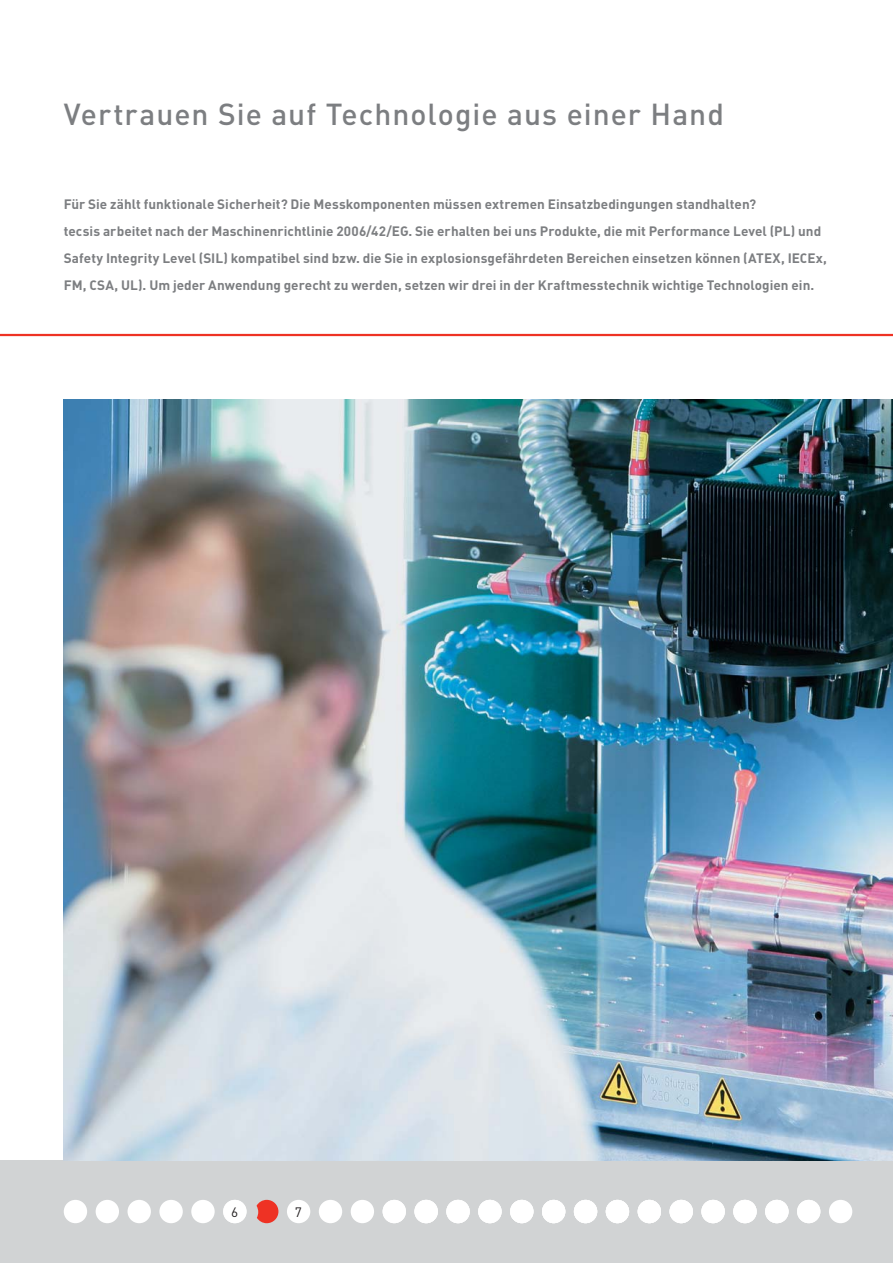
<style>
.page{position:relative;width:893px;height:1263px;background:#fff}
.page>*{position:absolute;margin:0;border:0;box-sizing:border-box;transform-origin:0 0}
.t1{font:500 30px "DIN";letter-spacing:.035em;color:#7c7e81}
.t2{font:700 13.5px/27px "DIN";color:#7c7e81}
.t3{font:13.5px "DIN";color:#231f20}
</style>
<div class="page">
<div style="left:0;top:1161px;width:893px;height:102px;background:#d1d3d4"></div>
<div style="left:159px;top:1200px;width:24px;height:23px;background:#fff;border-radius:50%"></div>
<div style="left:191px;top:1200px;width:24px;height:23px;background:#fff;border-radius:50%"></div>
<div style="left:223px;top:1200px;width:24px;height:23px;background:#fff;border-radius:50%"></div>
<div style="left:287px;top:1200px;width:23px;height:23px;background:#fff;border-radius:50%"></div>
<svg style="left:256px;top:1200px;width:22px;height:23px"></svg>
<div style="left:64px;top:1200px;width:23px;height:23px;background:#fff;border-radius:50%"></div>
<div style="left:96px;top:1200px;width:23px;height:23px;background:#fff;border-radius:50%"></div>
<div style="left:128px;top:1200px;width:23px;height:23px;background:#fff;border-radius:50%"></div>
<div style="left:319px;top:1200px;width:23px;height:23px;background:#fff;border-radius:50%"></div>
<div style="left:351px;top:1200px;width:23px;height:23px;background:#fff;border-radius:50%"></div>
<div style="left:383px;top:1200px;width:23px;height:23px;background:#fff;border-radius:50%"></div>
<div style="left:414px;top:1200px;width:24px;height:23px;background:#fff;border-radius:50%"></div>
<div style="left:446px;top:1200px;width:24px;height:23px;background:#fff;border-radius:50%"></div>
<div style="left:478px;top:1200px;width:24px;height:23px;background:#fff;border-radius:50%"></div>
<div style="left:510px;top:1200px;width:23px;height:23px;background:#fff;border-radius:50%"></div>
<div style="left:542px;top:1200px;width:23px;height:23px;background:#fff;border-radius:50%"></div>
<div style="left:574px;top:1200px;width:23px;height:23px;background:#fff;border-radius:50%"></div>
<div style="left:606px;top:1200px;width:23px;height:23px;background:#fff;border-radius:50%"></div>
<div style="left:638px;top:1200px;width:23px;height:23px;background:#fff;border-radius:50%"></div>
<div style="left:669px;top:1200px;width:24px;height:23px;background:#fff;border-radius:50%"></div>
<div style="left:701px;top:1200px;width:24px;height:23px;background:#fff;border-radius:50%"></div>
<div style="left:733px;top:1200px;width:24px;height:23px;background:#fff;border-radius:50%"></div>
<div style="left:765px;top:1200px;width:23px;height:23px;background:#fff;border-radius:50%"></div>
<div style="left:797px;top:1200px;width:23px;height:23px;background:#fff;border-radius:50%"></div>
<div style="left:829px;top:1200px;width:23px;height:23px;background:#fff;border-radius:50%"></div>
<img style="left:64px;top:400px;width:829px;height:761px">
<hr style="left:0;top:334px;width:893px;height:2px;background:#ee3224">
<h1 class="t1" style="left:64px;top:104px;width:662px">Vertrauen Sie auf Technologie aus einer Hand</h1>
<p class="t2" style="left:64px;top:192px;width:765px">Für Sie zählt funktionale Sicherheit? Die Messkomponenten müssen extremen Einsatzbedingungen standhalten?<br>tecsis arbeitet nach der Maschinenrichtlinie 2006/42/EG. Sie erhalten bei uns Produkte, die mit Performance Level (PL) und Safety Integrity Level (SIL) kompatibel sind bzw. die Sie in explosionsgefährdeten Bereichen einsetzen können (ATEX, IECEx, FM, CSA, UL). Um jeder Anwendung gerecht zu werden, setzen wir drei in der Kraftmesstechnik wichtige Technologien ein.</p>
<p class="t3" style="left:231px;top:1207px;width:9px">6</p>
<p class="t3" style="left:295px;top:1207px;width:9px">7</p>
</div>
